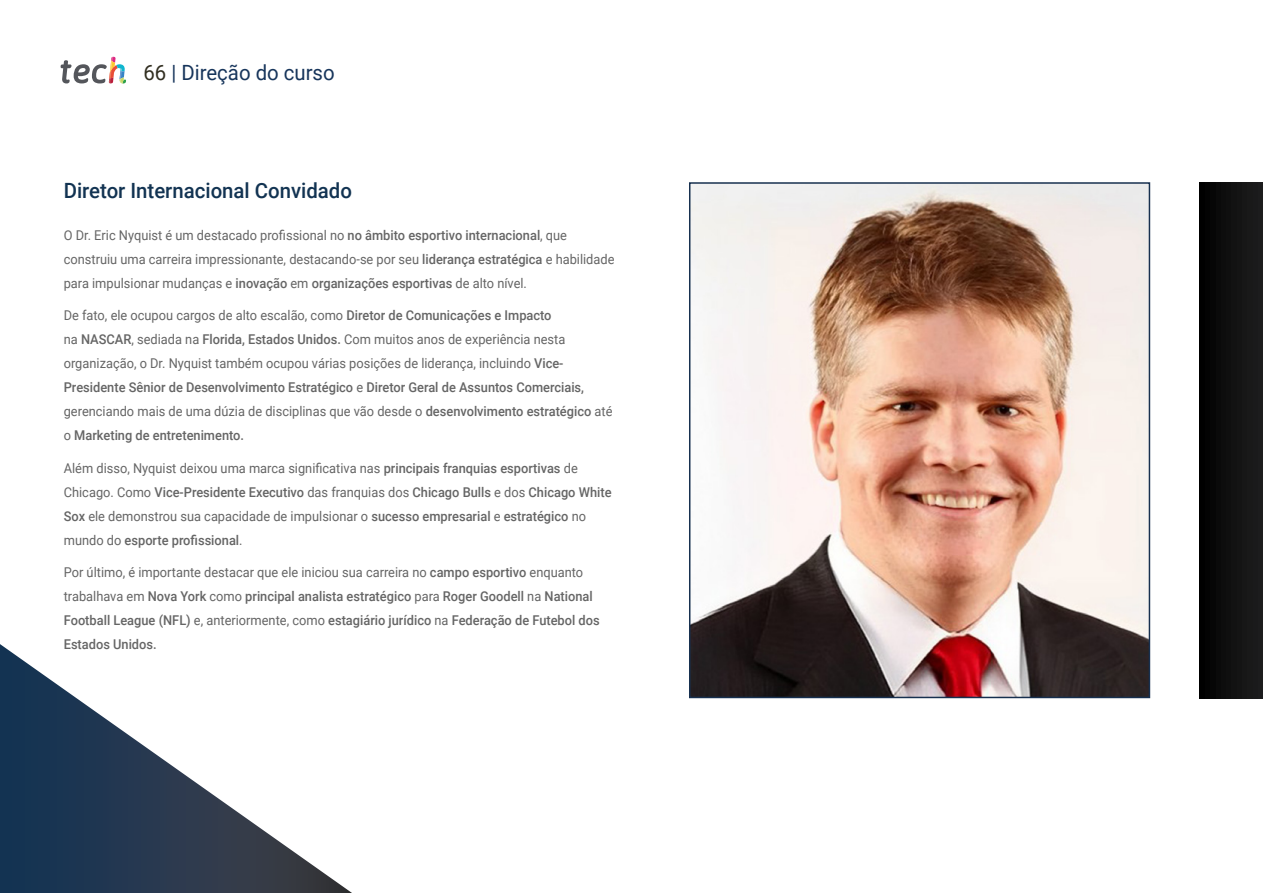
<style>
.page{position:relative;width:1263px;height:893px;background:#fff}
.page>*{position:absolute;margin:0;border:0;box-sizing:border-box;transform-origin:0 0}
.t1{font:500 21px "Roboto";color:#123352}
.t2{font:21px "Roboto";color:#17355b}
.t3{font:13.5px/24px "Roboto";color:#656565;scale:.95 1}
.t4{font:500 13.5px/24px "Roboto";color:#656565;scale:.95 1}
.s1{color:#312e20}
.s2{font-weight:500}
.s3{font-weight:400}
</style>
<div class="page">
<svg style="left:0;top:644px;width:352px;height:249px"></svg>
<img style="left:692px;top:185px;width:455px;height:510px">
<div style="left:689px;top:182px;width:461px;height:516px;border:2px solid #17304f"></div>
<svg style="left:61px;top:57px;width:65px;height:27px"></svg>
<div style="left:1199px;top:182px;width:64px;height:516px;background:linear-gradient(to right,#000,#1e1e1f)"></div>
<h1 class="t2" style="left:144px;top:57px;width:193px"><span class="s1">66</span> | Direção do curso</h1>
<h1 class="t1" style="left:64px;top:176px;width:290px">Diretor Internacional Convidado</h1>
<p class="t3" style="left:64px;top:222px;width:581px">O Dr. Eric Nyquist é um destacado profissional no <span class="s2">no âmbito esportivo internacional</span>, que construiu uma carreira impressionante, destacando-se por seu <span class="s2">liderança estratégica</span> e habilidade para impulsionar mudanças e <span class="s2">inovação</span> em <span class="s2">organizações esportivas</span> de alto nível.</p>
<p class="t3" style="left:64px;top:303px;width:579px">De fato, ele ocupou cargos de alto escalão, como <span class="s2">Diretor de Comunicações e Impacto<br></span>na <span class="s2">NASCAR</span>, sediada na <span class="s2">Florida, Estados Unidos.</span> Com muitos anos de experiência nesta organização, o Dr. Nyquist também ocupou várias posições de liderança, incluindo <span class="s2">Vice-Presidente Sênior de Desenvolvimento Estratégico</span> e <span class="s2">Diretor Geral de Assuntos Comerciais, </span>gerenciando mais de uma dúzia de disciplinas que vão desde o <span class="s2">desenvolvimento estratégico</span> até o <span class="s2">Marketing de entretenimento.</span></p>
<p class="t3" style="left:64px;top:455px;width:578px">Além disso, Nyquist deixou uma marca significativa nas <span class="s2">principais franquias esportivas</span> de Chicago. Como <span class="s2">Vice-Presidente Executivo</span> das franquias dos <span class="s2">Chicago Bulls</span> e dos <span class="s2">Chicago White Sox</span> ele demonstrou sua capacidade de impulsionar o <span class="s2">sucesso empresarial</span> e <span class="s2">estratégico</span> no mundo do <span class="s2">esporte profissional</span>.</p>
<p class="t4" style="left:64px;top:560px;width:566px"><span class="s3">Por último, é importante destacar que ele iniciou sua carreira no</span> campo esportivo <span class="s3">enquanto trabalhava em</span> Nova York <span class="s3">como</span> principal analista estratégico <span class="s3">para</span> Roger Goodell <span class="s3">na</span> National Football League (NFL) <span class="s3">e, anteriormente, como</span> estagiário jurídico <span class="s3">na</span> Federação de Futebol dos Estados Unidos.</p>
</div>
